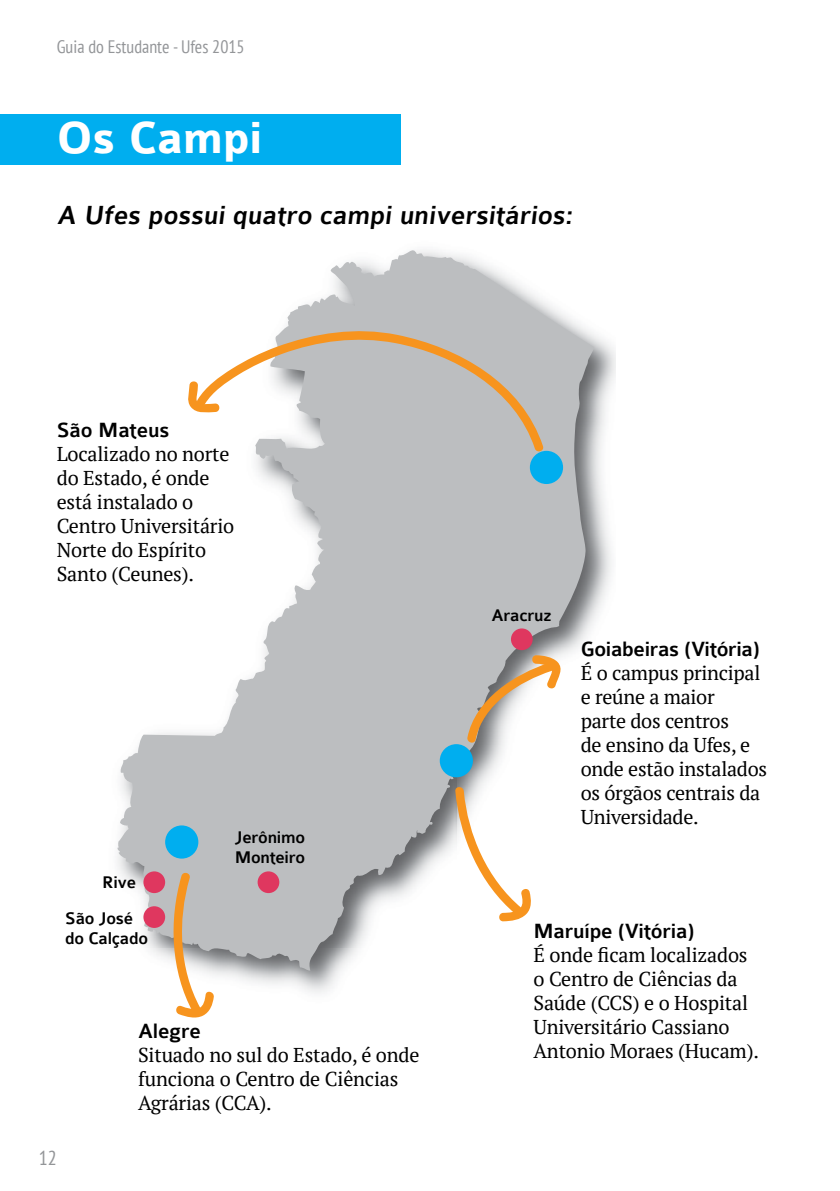
<style>
.page{position:relative;width:840px;height:1191px;background:#fff}
.page>*{position:absolute;margin:0;border:0;box-sizing:border-box;transform-origin:0 0}
.t1{font:700 48px "Colaborate";color:#fff}
.t2{font:500 28px "Colaborate";color:#000}
.t3{font:500 22px "Colaborate";letter-spacing:-.01em;color:#000}
.t4{font:20px/24px "PT Serif";letter-spacing:-.01em;color:#000}
.t5{font:condensed 20px "PT Sans";color:#939598}
.t6{font:500 18px/20px "Colaborate";letter-spacing:-.015em;color:#000}
.t7{font:condensed 18px "PT Sans";color:#939598}
</style>
<div class="page">
<svg style="left:117px;top:246px;width:477px;height:724px;fill:#bcbec0"></svg>
<div style="left:529px;top:451px;width:33px;height:33px;background:#00aeef;border-radius:50%"></div>
<div style="left:439px;top:744px;width:33px;height:33px;background:#00aeef;border-radius:50%"></div>
<div style="left:165px;top:825px;width:33px;height:33px;background:#00aeef;border-radius:50%"></div>
<svg style="left:186px;top:380px;width:9px;height:34px"></svg>
<svg style="left:466px;top:655px;width:98px;height:90px"></svg>
<svg style="left:195px;top:327px;width:349px;height:126px;fill:#bcbec0"></svg>
<svg style="left:169px;top:870px;width:45px;height:147px"></svg>
<svg style="left:454px;top:785px;width:77px;height:136px"></svg>
<div style="left:510px;top:628px;width:22px;height:22px;background:#df375f;border-radius:50%"></div>
<div style="left:257px;top:871px;width:22px;height:22px;background:#df375f;border-radius:50%"></div>
<div style="left:143px;top:871px;width:22px;height:22px;background:#df375f;border-radius:50%"></div>
<div style="left:143px;top:906px;width:22px;height:22px;background:#df375f;border-radius:50%"></div>
<div style="left:0;top:114px;width:400px;height:51px;background:#00aeef"></div>
<p class="t7" style="left:57px;top:35px;width:189px">Guia do Estudante - Ufes 2015</p>
<h1 class="t1" style="left:57px;top:113px;width:207px">Os Campi</h1>
<h2 class="t2" style="left:57px;top:200px;width:520px">A Ufes possui quatro campi universitários:</h2>
<p class="t3" style="left:57px;top:418px;width:114px">São Mateus</p>
<p class="t4" style="left:57px;top:442px;width:179px">Localizado no norte do Estado, é onde está instalado o<br>Centro Universitário<br>Norte do Espírito<br>Santo (Ceunes).</p>
<p class="t6" style="left:65px;top:864px;width:72px;line-height:35.8px;text-align:right">Rive<br>São José</p>
<p class="t6" style="left:65px;top:928px;width:84px">do Calçado</p>
<p class="t6" style="left:234px;top:827px;width:72px">Jerônimo<br>Monteiro</p>
<p class="t5" style="left:39px;top:1145px;width:19px">12</p>
<p class="t3" style="left:138px;top:1019px;width:64px">Alegre</p>
<p class="t4" style="left:138px;top:1042px;width:283px">Situado no sul do Estado, é onde funciona o Centro de Ciências<br>Agrárias (CCA).</p>
<p class="t6" style="left:491px;top:606px;width:61px">Aracruz</p>
<p class="t3" style="left:580px;top:638px;width:180px">Goiabeiras (Vitória)</p>
<p class="t4" style="left:580px;top:661px;width:188px">É o campus principal e reúne a maior<br>parte dos centros<br>de ensino da Ufes, e onde estão instalados os órgãos centrais da<br>Universidade.</p>
<p class="t3" style="left:533px;top:919px;width:162px">Maruípe (Vitória)</p>
<p class="t4" style="left:533px;top:942px;width:227px">É onde ficam localizados o Centro de Ciências da<br>Saúde (CCS) e o Hospital<br>Universitário Cassiano<br>Antonio Moraes (Hucam).</p>
</div>
